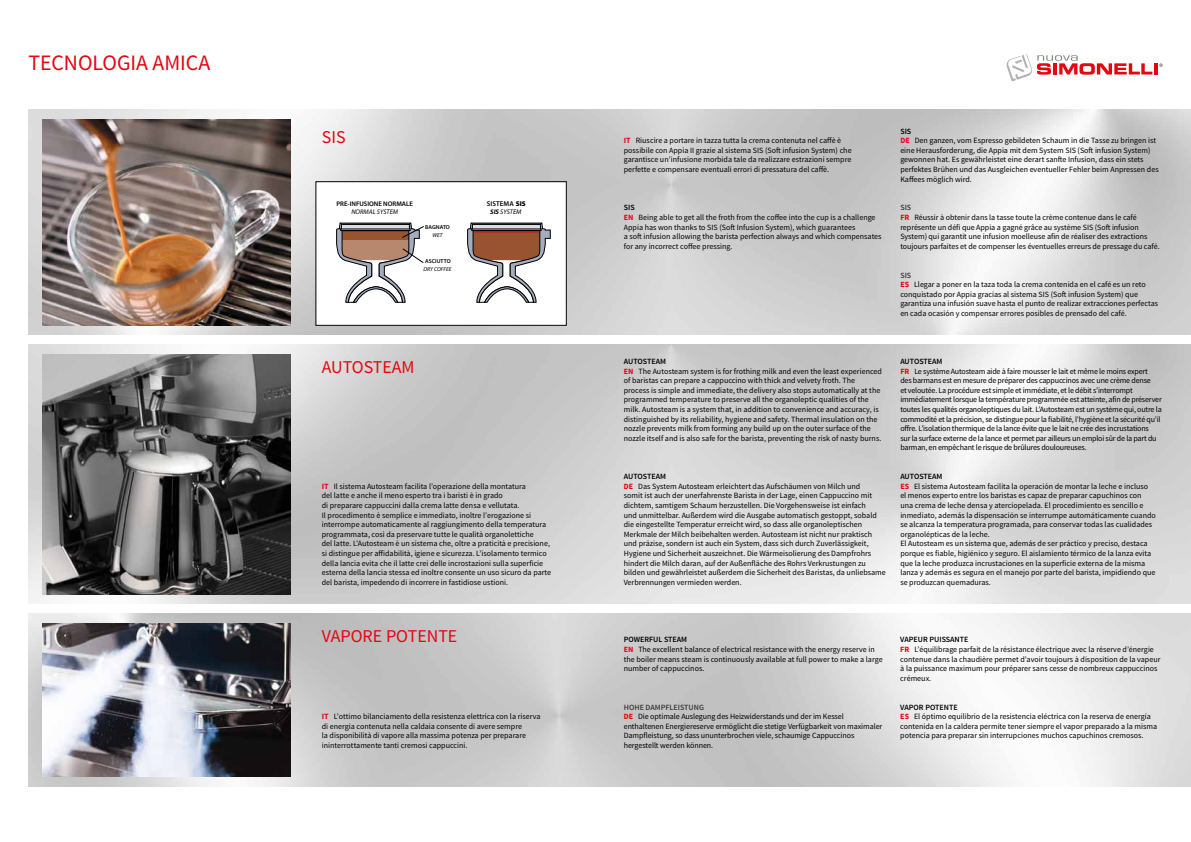
<style>
.page{position:relative;width:1191px;height:842px;background:#fff}
.page>*{position:absolute;margin:0;border:0;box-sizing:border-box;transform-origin:0 0}
.t1{font:22px "Source Sans Pro";color:#e30613}
.t2{font:18px "Source Sans Pro";color:#e30613}
.t3{font:8px/9.6px "Source Sans Pro";color:#000}
.t4{font:8px/9.6px "Source Sans Pro";letter-spacing:-.025em;color:#000}
.t5{font:600 7px "Myriad Pro";letter-spacing:.02em;color:#000}
.t6{font:italic 6.7px "Myriad Pro";color:#000}
.t7{font:600 6.7px "Myriad Pro";color:#000}
.t8{font:600 5.7px "Myriad Pro";letter-spacing:.01em;color:#000}
.t9{font:italic 5.7px "Myriad Pro";color:#000}
.s1{font-weight:900}
.s2{font-weight:700}
.s3{font-weight:700;color:#e30613}
.s4{font-weight:600}
.s5{font-weight:600;color:#3c3c3b}
</style>
<div class="page">
<img style="left:28px;top:109px;width:1162px;height:225px">
<img style="left:28px;top:345px;width:1162px;height:259px">
<img style="left:28px;top:614px;width:1162px;height:173px">
<svg style="left:1006px;top:54px;width:156px;height:27px"></svg>
<img style="left:43px;top:119px;width:248px;height:206px">
<img style="left:43px;top:354px;width:248px;height:240px">
<img style="left:43px;top:623px;width:248px;height:154px">
<div style="left:316px;top:182px;width:250px;height:143px;background:#fff"></div>
<svg style="left:467px;top:223px;width:83px;height:79px"></svg>
<svg style="left:336px;top:223px;width:88px;height:79px"></svg>
<div style="left:316px;top:181px;width:250px;height:144px;border:1px solid #000"></div>
<h1 class="t1" style="left:28px;top:49px;width:183px">TECNOLOGIA AMICA</h1>
<h2 class="t2" style="left:322px;top:126px;width:25px">SIS</h2>
<p class="t5" style="left:487px;top:200px;width:41px">SISTEMA <span class="s1">SIS</span></p>
<p class="t7" style="left:336px;top:200px;width:78px">PRE-INFUSIONE NORMALE</p>
<p class="t6" style="left:351px;top:209px;width:48px">NORMAL SYSTEM</p>
<p class="t6" style="left:490px;top:209px;width:33px"><span class="s2">SIS</span> SYSTEM</p>
<p class="t8" style="left:425px;top:223px;width:26px">BAGNATO</p>
<p class="t9" style="left:432px;top:232px;width:12px">WET</p>
<p class="t9" style="left:423px;top:266px;width:30px">DRY COFFEE</p>
<p class="t8" style="left:425px;top:258px;width:27px">ASCIUTTO</p>
<h2 class="t2" style="left:322px;top:356px;width:94px">AUTOSTEAM</h2>
<p class="t3" style="left:322px;top:481px;width:231px"><span class="s3">IT</span> Il sistema Autosteam facilita l’operazione della montatura<br>del latte e anche il meno esperto tra i baristi è in grado<br>di preparare cappuccini dalla crema latte densa e vellutata.<br>Il procedimento è semplice e immediato, inoltre l’erogazione si interrompe automaticamente al raggiungimento della temperatura programmata, così da preservare tutte le qualità organolettiche<br>del latte. L’Autosteam è un sistema che, oltre a praticità e precisione, si distingue per affidabilità, igiene e sicurezza. L’isolamento termico della lancia evita che il latte crei delle incrostazioni sulla superficie esterna della lancia stessa ed inoltre consente un uso sicuro da parte del barista, impedendo di incorrere in fastidiose ustioni.</p>
<h2 class="t2" style="left:322px;top:625px;width:137px">VAPORE POTENTE</h2>
<p class="t3" style="left:322px;top:712px;width:220px"><span class="s3">IT</span> L’ottimo bilanciamento della resistenza elettrica con la riserva di energia contenuta nella caldaia consente di avere sempre<br>la disponibilità di vapore alla massima potenza per preparare ininterrottamente tanti cremosi cappuccini.</p>
<p class="t3" style="left:624px;top:136px;width:229px"><span class="s3">IT</span> Riuscire a portare in tazza tutta la crema contenuta nel caffè è possibile con Appia II grazie al sistema SIS (Soft infusion System) che garantisce un’infusione morbida tale da realizzare estrazioni sempre perfette e compensare eventuali errori di pressatura del caffè.</p>
<p class="t3" style="left:624px;top:203px;width:259px"><span class="s4">SIS<br></span><span class="s3">EN</span> Being able to get all the froth from the coffee into the cup is a challenge Appia has won thanks to SIS (Soft Infusion System), which guarantees<br>a soft infusion allowing the barista perfection always and which compensates for any incorrect coffee pressing.</p>
<p class="t3" style="left:900px;top:126px;width:260px"><span class="s4">SIS<br></span><span class="s3">DE</span> Den ganzen, vom Espresso gebildeten Schaum in die Tasse zu bringen ist eine Herausforderung, die Appia mit dem System SIS (Soft infusion System) gewonnen hat. Es gewährleistet eine derart sanfte Infusion, dass ein stets perfektes Brühen und das Ausgleichen eventueller Fehler beim Anpressen des Kaffees möglich wird.</p>
<p class="t3" style="left:900px;top:203px;width:261px"><span class="s5">SIS<br></span><span class="s3">FR</span> Réussir à obtenir dans la tasse toute la crème contenue dans le café représente un défi que Appia a gagné grâce au système SIS (Soft infusion System) qui garantit une infusion moelleuse afin de réaliser des extractions toujours parfaites et de compenser les éventuelles erreurs de pressage du café.</p>
<p class="t3" style="left:900px;top:270px;width:259px"><span class="s5">SIS<br></span><span class="s3">ES</span> Llegar a poner en la taza toda la crema contenida en el café es un reto conquistado por Appia gracias al sistema SIS (Soft infusion System) que garantiza una infusión suave hasta el punto de realizar extracciones perfectas en cada ocasión y compensar errores posibles de prensado del café.</p>
<p class="t3" style="left:624px;top:357px;width:260px"><span class="s4">AUTOSTEAM<br></span><span class="s3">EN</span> The Autosteam system is for frothing milk and even the least experienced of baristas can prepare a cappuccino with thick and velvety froth. The process is simple and immediate, the delivery also stops automatically at the programmed temperature to preserve all the organoleptic qualities of the milk. Autosteam is a system that, in addition to convenience and accuracy, is distinguished by its reliability, hygiene and safety. Thermal insulation on the nozzle prevents milk from forming any build up on the outer surface of the nozzle itself and is also safe for the barista, preventing the risk of nasty burns.</p>
<p class="t3" style="left:624px;top:472px;width:263px"><span class="s4">AUTOSTEAM<br></span><span class="s3">DE</span> Das System Autosteam erleichtert das Aufschäumen von Milch und<br>somit ist auch der unerfahrenste Barista in der Lage, einen Cappuccino mit dichtem, samtigem Schaum herzustellen. Die Vorgehensweise ist einfach<br>und unmittelbar. Außerdem wird die Ausgabe automatisch gestoppt, sobald die eingestellte Temperatur erreicht wird, so dass alle organoleptischen Merkmale der Milch beibehalten werden. Autosteam ist nicht nur praktisch und präzise, sondern ist auch ein System, dass sich durch Zuverlässigkeit, Hygiene und Sicherheit auszeichnet. Die Wärmeisolierung des Dampfrohrs hindert die Milch daran, auf der Außenfläche des Rohrs Verkrustungen zu bilden und gewährleistet außerdem die Sicherheit des Baristas, da unliebsame Verbrennungen vermieden werden.</p>
<p class="t4" style="left:900px;top:357px;width:263px"><span class="s4">AUTOSTEAM<br></span><span class="s3">FR</span> Le système Autosteam aide à faire mousser le lait et même le moins expert<br>des barmans est en mesure de préparer des cappuccinos avec une crème dense<br>et veloutée. La procédure est simple et immédiate, et le débit s’interrompt immédiatement lorsque la température programmée est atteinte, afin de préserver toutes les qualités organoleptiques du lait. L’Autosteam est un système qui, outre la commodité et la précision, se distingue pour la fiabilité, l’hygiène et la sécurité qu’il offre. L’isolation thermique de la lance évite que le lait ne crée des incrustations<br>sur la surface externe de la lance et permet par ailleurs un emploi sûr de la part du barman, en empêchant le risque de brûlures douloureuses.</p>
<p class="t3" style="left:900px;top:472px;width:257px"><span class="s4">AUTOSTEAM<br></span><span class="s3">ES</span> El sistema Autosteam facilita la operación de montar la leche e incluso el menos experto entre los baristas es capaz de preparar capuchinos con una crema de leche densa y aterciopelada. El procedimiento es sencillo e inmediato, además la dispensación se interrumpe automáticamente cuando se alcanza la temperatura programada, para conservar todas las cualidades organolépticas de la leche.<br>El Autosteam es un sistema que, además de ser práctico y preciso, destaca porque es fiable, higiénico y seguro. El aislamiento térmico de la lanza evita que la leche produzca incrustaciones en la superficie externa de la misma lanza y además es segura en el manejo por parte del barista, impidiendo que se produzcan quemaduras.</p>
<p class="t3" style="left:623px;top:635px;width:260px"><span class="s4">POWERFUL STEAM<br></span><span class="s3">EN</span> The excellent balance of electrical resistance with the energy reserve in the boiler means steam is continuously available at full power to make a large number of cappuccinos.</p>
<p class="t3" style="left:900px;top:635px;width:262px"><span class="s4">VAPEUR PUISSANTE<br></span><span class="s3">FR</span> L’équilibrage parfait de la résistance électrique avec la réserve d’énergie contenue dans la chaudière permet d’avoir toujours à disposition de la vapeur à la puissance maximum pour préparer sans cesse de nombreux cappuccinos crémeux.</p>
<p class="t3" style="left:624px;top:702px;width:260px"><span class="s5">HOHE DAMPFLEISTUNG<br></span><span class="s3">DE</span> Die optimale Auslegung des Heizwiderstands und der im Kessel enthaltenen Energiereserve ermöglicht die stetige Verfügbarkeit von maximaler Dampfleistung, so dass ununterbrochen viele, schaumige Cappuccinos hergestellt werden können.</p>
<p class="t3" style="left:900px;top:702px;width:258px"><span class="s4">VAPOR POTENTE<br></span><span class="s3">ES</span> El óptimo equilibrio de la resistencia eléctrica con la reserva de energía contenida en la caldera permite tener siempre el vapor preparado a la misma potencia para preparar sin interrupciones muchos capuchinos cremosos.</p>
</div>
